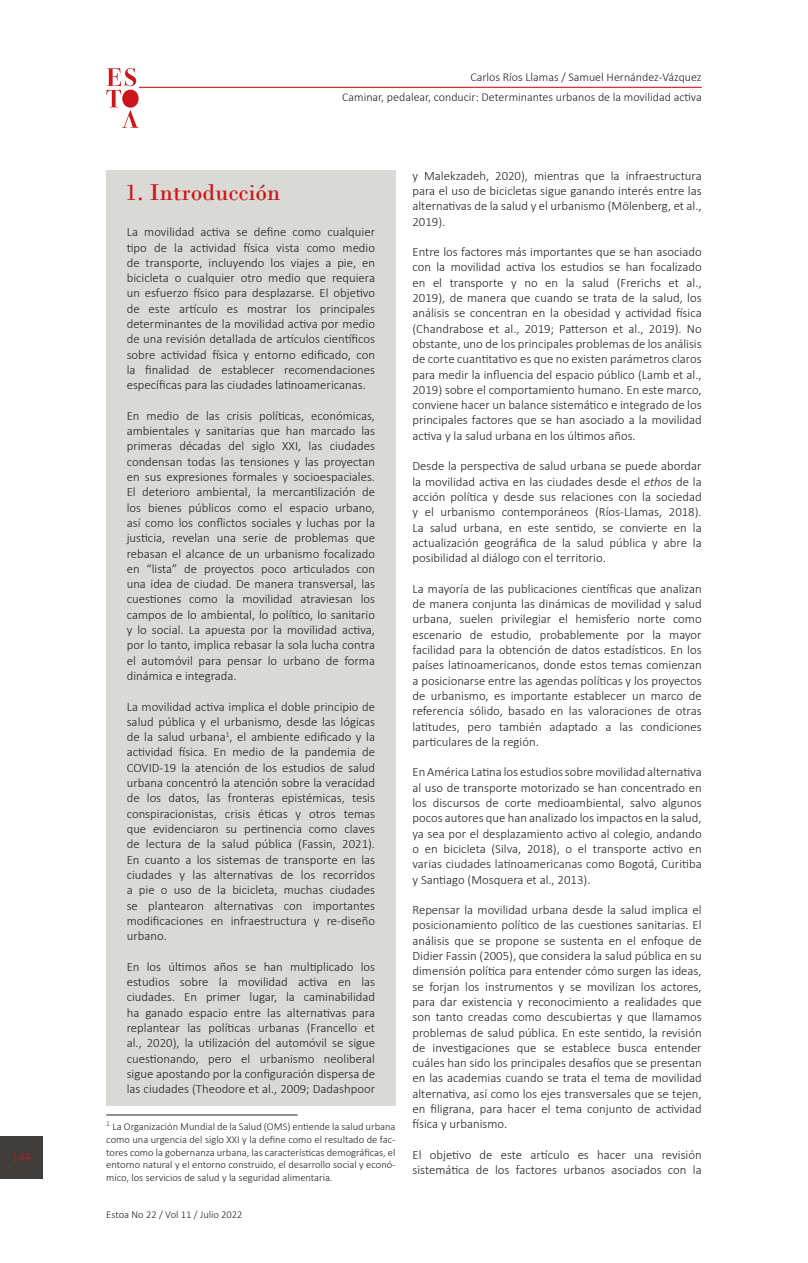
<style>
.page{position:relative;width:808px;height:1263px;background:#fff}
.page>*{position:absolute;margin:0;border:0;box-sizing:border-box;transform-origin:0 0}
.t1{font:24px "Bodoni";color:#cc171a}
.parrafo{font:300 12.75px/15.3px "Calibri";color:#231f20;text-align:justify}
.t2{font:300 12.75px "Calibri";color:#cc171a}
.t3{font:300 12px "Calibri";color:#231f20}
.parrafo-2{font:300 10.5px/12.6px "Calibri";color:#231f20;text-align:justify}
.s1{font-style:italic}
</style>
<div class="page">
<svg style="left:106px;top:68px;width:33px;height:60px"></svg>
<hr style="left:139px;top:87px;width:563px;height:1px;background:#cc171a">
<div style="left:0;top:1137px;width:43px;height:42px;background:#3f3e3a"></div>
<div style="left:106px;top:170px;width:289px;height:936px;background:#d9dad6"></div>
<hr style="left:106px;top:1114px;width:192px;height:1px;background:#231f20">
<p class="t2" style="left:12px;top:1148px;width:21px">144</p>
<p class="t3" style="left:470px;top:70px;width:233px">Carlos Ríos Llamas / Samuel Hernández-Vázquez</p>
<p class="t3" style="left:342px;top:90px;width:361px">Caminar, pedalear, conducir: Determinantes urbanos de la movilidad activa</p>
<p class="t1" style="left:125px;top:178px;width:156px">1. Introducción</p>
<p class="parrafo" style="left:127px;top:224px;width:250px">La movilidad activa se define como cualquier tipo de la actividad física vista como medio de transporte, incluyendo los viajes a pie, en bicicleta o cualquier otro medio que requiera un esfuerzo físico para desplazarse. El objetivo de este artículo es mostrar los principales determinantes de la movilidad activa por medio de una revisión detallada de artículos científicos sobre actividad física y entorno edificado, con la finalidad de establecer recomendaciones específicas para las ciudades latinoamericanas.</p>
<p class="parrafo" style="left:127px;top:408px;width:250px">En medio de las crisis políticas, económicas, ambientales y sanitarias que han marcado las primeras décadas del siglo XXI, las ciudades condensan todas las tensiones y las proyectan en sus expresiones formales y socioespaciales.<br>El deterioro ambiental, la mercantilización de los bienes públicos como el espacio urbano, así como los conflictos sociales y luchas por la justicia, revelan una serie de problemas que rebasan el alcance de un urbanismo focalizado en “lista” de proyectos poco articulados con una idea de ciudad. De manera transversal, las cuestiones como la movilidad atraviesan los campos de lo ambiental, lo político, lo sanitario y lo social. La apuesta por la movilidad activa, por lo tanto, implica rebasar la sola lucha contra el automóvil para pensar lo urbano de forma dinámica e integrada.</p>
<p class="parrafo" style="left:127px;top:698px;width:250px">La movilidad activa implica el doble principio de salud pública y el urbanismo, desde las lógicas de la salud urbana<sup>1</sup>, el ambiente edificado y la actividad física. En medio de la pandemia de COVID-19 la atención de los estudios de salud urbana concentró la atención sobre la veracidad de los datos, las fronteras epistémicas, tesis conspiracionistas, crisis éticas y otros temas que evidenciaron su pertinencia como claves de lectura de la salud pública (Fassin, 2021).<br>En cuanto a los sistemas de transporte en las ciudades y las alternativas de los recorridos a pie o uso de la bicicleta, muchas ciudades se plantearon alternativas con importantes modificaciones en infraestructura y re-diseño urbano.</p>
<p class="parrafo" style="left:127px;top:959px;width:250px">En los últimos años se han multiplicado los estudios sobre la movilidad activa en las ciudades. En primer lugar, la caminabilidad ha ganado espacio entre las alternativas para replantear las políticas urbanas (Francello et al., 2020), la utilización del automóvil se sigue cuestionando, pero el urbanismo neoliberal sigue apostando por la configuración dispersa de las ciudades (Theodore et al., 2009; Dadashpoor</p>
<p class="parrafo-2" style="left:106px;top:1120px;width:291px"><sup>1</sup> La Organización Mundial de la Salud (OMS) entiende la salud urbana como una urgencia del siglo XXI y la define como el resultado de fac&shy;tores como la gobernanza urbana, las características demográficas, el entorno natural y el entorno construido, el desarrollo social y econó&shy;mico, los servicios de salud y la seguridad alimentaria.</p>
<p class="parrafo-2" style="left:106px;top:1208px;width:138px">Estoa No 22 / Vol 11 / Julio 2022</p>
<p class="parrafo" style="left:412px;top:168px;width:291px">y Malekzadeh, 2020), mientras que la infraestructura para el uso de bicicletas sigue ganando interés entre las alternativas de la salud y el urbanismo (Mölenberg, et al., 2019).</p>
<p class="parrafo" style="left:412px;top:244px;width:291px">Entre los factores más importantes que se han asociado con la movilidad activa los estudios se han focalizado en el transporte y no en la salud (Frerichs et al., 2019), de manera que cuando se trata de la salud, los análisis se concentran en la obesidad y actividad física (Chandrabose et al., 2019; Patterson et al., 2019). No obstante, uno de los principales problemas de los análisis de corte cuantitativo es que no existen parámetros claros para medir la influencia del espacio público (Lamb et al., 2019) sobre el comportamiento humano. En este marco, conviene hacer un balance sistemático e integrado de los principales factores que se han asociado a la movilidad activa y la salud urbana en los últimos años.</p>
<p class="parrafo" style="left:412px;top:458px;width:291px">Desde la perspectiva de salud urbana se puede abordar la movilidad activa en las ciudades desde el <span class="s1">ethos</span> de la acción política y desde sus relaciones con la sociedad y el urbanismo contemporáneos (Ríos-Llamas, 2018).<br>La salud urbana, en este sentido, se convierte en la actualización geográfica de la salud pública y abre la posibilidad al diálogo con el territorio.</p>
<p class="parrafo" style="left:412px;top:581px;width:291px">La mayoría de las publicaciones científicas que analizan de manera conjunta las dinámicas de movilidad y salud urbana, suelen privilegiar el hemisferio norte como escenario de estudio, probablemente por la mayor facilidad para la obtención de datos estadísticos. En los países latinoamericanos, donde estos temas comienzan a posicionarse entre las agendas políticas y los proyectos de urbanismo, es importante establecer un marco de referencia sólido, basado en las valoraciones de otras latitudes, pero también adaptado a las condiciones particulares de la región.</p>
<p class="parrafo" style="left:412px;top:764px;width:291px">En América Latina los estudios sobre movilidad alternativa al uso de transporte motorizado se han concentrado en los discursos de corte medioambiental, salvo algunos pocos autores que han analizado los impactos en la salud, ya sea por el desplazamiento activo al colegio, andando o en bicicleta (Silva, 2018), o el transporte activo en varias ciudades latinoamericanas como Bogotá, Curitiba y Santiago (Mosquera et al., 2013).</p>
<p class="parrafo" style="left:412px;top:902px;width:291px">Repensar la movilidad urbana desde la salud implica el posicionamiento político de las cuestiones sanitarias. El análisis que se propone se sustenta en el enfoque de Didier Fassin (2005), que considera la salud pública en su dimensión política para entender cómo surgen las ideas, se forjan los instrumentos y se movilizan los actores, para dar existencia y reconocimiento a realidades que son tanto creadas como descubiertas y que llamamos problemas de salud pública. En este sentido, la revisión de investigaciones que se establece busca entender cuáles han sido los principales desafíos que se presentan en las academias cuando se trata el tema de movilidad alternativa, así como los ejes transversales que se tejen, en filigrana, para hacer el tema conjunto de actividad física y urbanismo.</p>
<p class="parrafo" style="left:412px;top:1147px;width:291px">El objetivo de este artículo es hacer una revisión sistemática de los factores urbanos asociados con la</p>
</div>
